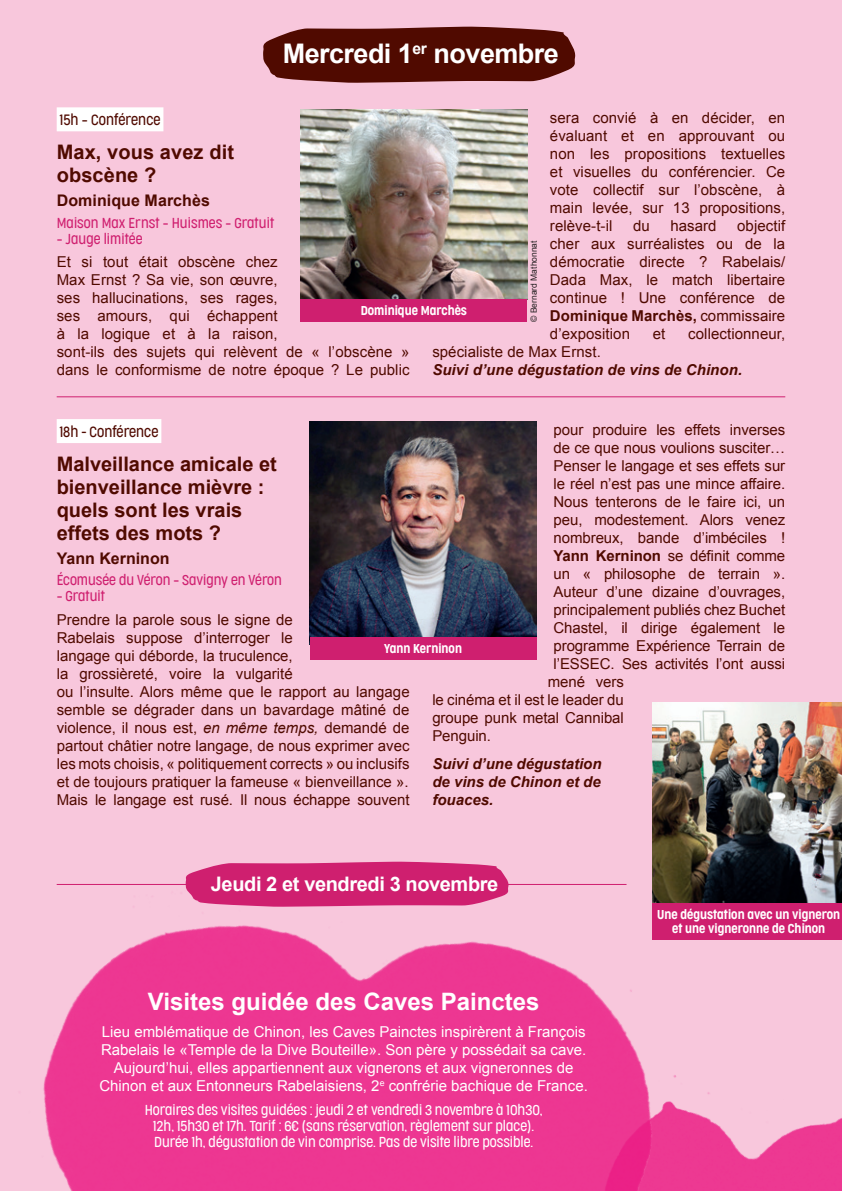
<style>
.page{position:relative;width:842px;height:1191px;background:#f8c7dc}
.page>*{position:absolute;margin:0;border:0;box-sizing:border-box;transform-origin:0 0}
.Jour{font:700 27px "Arial";letter-spacing:-.02em;color:#fff}
.Titre{font:700 24px "Arial";color:#fff}
.Titre-2{font:700 20px/23px "Arial";color:#500a00}
.Jour-2{font:700 20px "Arial";letter-spacing:-.02em;color:#fff}
.Titre-3{font:700 16px "Arial";letter-spacing:.005em;color:#500a00}
.Courant{font:15px/18px "Arial";color:#500a00}
.Courant-2{font:15px/18px "Arial";color:#fff;text-align:center}
.Courant-3{font:italic 700 15px/18px "Arial";color:#500a00;text-align:justify}
.Horaire{font:300 14px "Cocogoose Condensed";color:#500a00}
.Lieu{font:300 13.6px/16px "Cocogoose Condensed";color:#fff;text-align:center}
.Lieu-2{font:300 13.6px "Cocogoose Condensed";color:#cf1f6f}
.Légende{font:300 12px/14px "Cocogoose Condensed";color:#fff;text-align:center}
.Légende-2{font:8.4px "Arial";color:#231f20}
.s1{font-weight:700}
.s2{font-style:italic}
</style>
<div class="page">
<img style="left:789px;top:1118px;width:53px;height:73px">
<img style="left:43px;top:659px;width:746px;height:532px">
<div style="left:57px;top:107px;width:106px;height:24px;background:#fff"></div>
<div style="left:57px;top:419px;width:104px;height:24px;background:#fff"></div>
<svg style="left:263px;top:27px;width:313px;height:56px;background:#611d17"></svg>
<img style="left:300px;top:110px;width:227px;height:189px">
<div style="left:300px;top:299px;width:227px;height:23px;background:#cf1f6f"></div>
<img style="left:310px;top:421px;width:226px;height:216px">
<div style="left:310px;top:637px;width:226px;height:22px;background:#cf1f6f"></div>
<img style="left:652px;top:702px;width:190px;height:201px">
<hr style="left:57px;top:396px;width:728px;height:1px;background:#cf1f6f">
<div style="left:652px;top:903px;width:190px;height:36px;background:#cf1f6f"></div>
<hr style="left:57px;top:884px;width:569px;height:1px;background:#cf1f6f">
<svg style="left:185px;top:861px;width:324px;height:45px;background:#d3317a"></svg>
<p class="Jour" style="left:283px;top:36px;width:278px">Mercredi 1<sup>er</sup> novembre</p>
<p class="Courant" style="left:550px;top:109px;width:237px;text-align:justify">sera convié à en décider, en évaluant et en approuvant ou non les propositions textuelles et visuelles du conférencier. Ce vote collectif sur l’obscène, à main levée, sur 13 propositions, relève-t-il</p>
<p class="Horaire" style="left:60px;top:110px;width:102px">15h – Conférence</p>
<p class="Titre-2" style="left:57px;top:141px;width:179px">Max, vous avez dit obscène ?</p>
<p class="Titre-3" style="left:57px;top:190px;width:155px">Dominique Marchès</p>
<p class="Lieu-2" style="left:57px;top:213px;width:219px">Maison Max Ernst – Huismes – Gratuit</p>
<p class="Lieu-2" style="left:57px;top:229px;width:87px">– Jauge limitée</p>
<p class="Courant" style="left:57px;top:253px;width:354px">Et si tout était obscène chez<br>Max Ernst ? Sa vie, son œuvre,<br>ses hallucinations, ses rages,<br>ses amours, qui échappent<br>à la logique et à la raison,<br>sont-ils des sujets qui relèvent de « l’obscène » dans le conformisme de notre époque ? Le public</p>
<p class="Courant" style="left:550px;top:217px;width:237px;text-align:justify;text-indent:187px">objectif cher aux surréalistes ou de la démocratie directe ? Rabelais/ Dada Max, le match libertaire continue ! Une conférence de <span class="s1">Dominique Marchès,</span> commissaire d’exposition</p>
<p class="Courant" style="left:633px;top:217px;width:18px">du</p>
<p class="Courant" style="left:670px;top:217px;width:48px">hasard</p>
<p class="Légende-2" style="left:528px;top:322px;width:83px;rotate:-90deg">© Bernard Mathonnat</p>
<p class="Légende" style="left:361px;top:304px;width:108px">Dominique Marchès</p>
<p class="Courant" style="left:653px;top:325px;width:14px">et</p>
<p class="Courant" style="left:688px;top:325px;width:98px">collectionneur,</p>
<p class="Courant" style="left:432px;top:343px;width:170px">spécialiste de Max Ernst.</p>
<p class="Courant-3" style="left:432px;top:361px;width:311px">Suivi d’une dégustation de vins de Chinon.</p>
<p class="Courant" style="left:553px;top:420px;width:233px">pour produire les effets inverses</p>
<p class="Courant" style="left:553px;top:438px;width:233px">de ce que nous voulions susciter…</p>
<p class="Courant" style="left:553px;top:456px;width:233px">Penser le langage et ses effets sur</p>
<p class="Courant" style="left:553px;top:474px;width:233px">le réel n’est pas une mince affaire.</p>
<p class="Courant" style="left:553px;top:492px;width:233px">Nous tenterons de le faire ici, un</p>
<p class="Courant" style="left:553px;top:510px;width:233px">peu, modestement. Alors venez</p>
<p class="Courant" style="left:553px;top:528px;width:233px">nombreux, bande d’imbéciles !</p>
<p class="Courant" style="left:553px;top:546px;width:233px"><span class="s1">Yann Kerninon</span> se définit comme</p>
<p class="Courant" style="left:553px;top:564px;width:233px">un « philosophe de terrain ».</p>
<p class="Courant" style="left:553px;top:582px;width:233px">Auteur d’une dizaine d’ouvrages,</p>
<p class="Courant" style="left:553px;top:600px;width:233px">principalement publiés chez Buchet</p>
<p class="Courant" style="left:553px;top:618px;width:233px">Chastel, il dirige également le</p>
<p class="Courant" style="left:553px;top:636px;width:233px">programme Expérience Terrain de</p>
<p class="Courant" style="left:553px;top:654px;width:233px">l’ESSEC. Ses activités l’ont aussi</p>
<p class="Courant" style="left:548px;top:672px;width:78px">mené vers</p>
<p class="Courant" style="left:432px;top:690px;width:193px">le cinéma et il est le leader du</p>
<p class="Courant" style="left:432px;top:708px;width:193px">groupe punk metal Cannibal</p>
<p class="Courant" style="left:432px;top:726px;width:60px">Penguin.</p>
<p class="Courant-3" style="left:432px;top:755px;width:171px">Suivi d’une dégustation de vins de Chinon et de fouaces.</p>
<p class="Horaire" style="left:60px;top:422px;width:100px">18h - Conférence</p>
<p class="Titre-2" style="left:57px;top:453px;width:222px">Malveillance amicale et bienveillance mièvre : quels sont les vrais effets des mots ?</p>
<p class="Titre-3" style="left:57px;top:547px;width:114px">Yann Kerninon</p>
<p class="Lieu-2" style="left:57px;top:571px;width:227px">Écomusée du Véron – Savigny en Véron</p>
<p class="Lieu-2" style="left:57px;top:587px;width:50px">– Gratuit</p>
<p class="Courant" style="left:57px;top:611px;width:354px">Prendre la parole sous le signe de<br>Rabelais suppose d’interroger le<br>langage qui déborde, la truculence,<br>la grossièreté, voire la vulgarité<br>ou l’insulte. Alors même que le rapport au langage semble se dégrader dans un bavardage mâtiné de violence, il nous est, <span class="s2">en même temps,</span> demandé de partout châtier notre langage, de nous exprimer avec les mots choisis, « politiquement corrects » ou inclusifs et de toujours pratiquer la fameuse « bienveillance ».</p>
<p class="Courant" style="left:57px;top:791px;width:354px">Mais le langage est rusé. Il nous échappe souvent</p>
<p class="Légende" style="left:384px;top:641px;width:79px">Yann Kerninon</p>
<p class="Jour-2" style="left:211px;top:870px;width:289px">Jeudi 2 et vendredi 3 novembre</p>
<p class="Titre" style="left:148px;top:986px;width:393px">Visites guidée des Caves Painctes</p>
<p class="Courant-2" style="left:99px;top:1022px;width:490px">Lieu emblématique de Chinon, les Caves Painctes inspirèrent à François Rabelais le «Temple de la Dive Bouteille». Son père y possédait sa cave.<br>Aujourd’hui, elles appartiennent aux vignerons et aux vigneronnes de Chinon et aux Entonneurs Rabelaisiens, 2<sup>e</sup> confrérie bachique de France.</p>
<p class="Lieu" style="left:145px;top:1102px;width:400px">Horaires des visites guidées : jeudi 2 et vendredi 3 novembre à 10h30,<br>12h, 15h30 et 17h. Tarif : 6€ (sans réservation, règlement sur place).<br>Durée 1h, dégustation de vin comprise. Pas de visite libre possible.</p>
<p class="Légende" style="left:657px;top:907px;width:184px">Une dégustation avec un vigneron et une vigneronne de Chinon</p>
</div>
